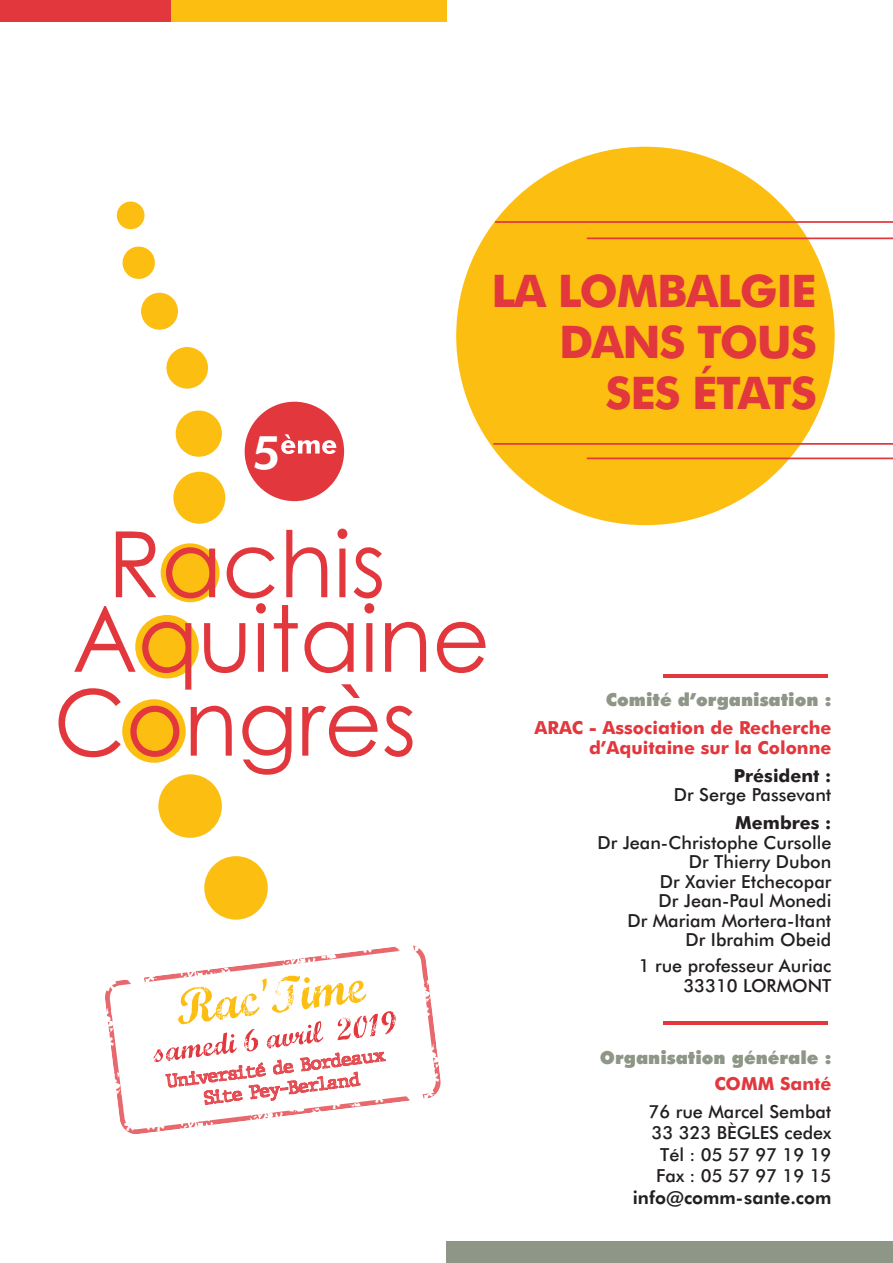
<style>
.page{position:relative;width:893px;height:1263px;background:#fff}
.page>*{position:absolute;margin:0;border:0;box-sizing:border-box;transform-origin:0 0}
.t1{font:800 46.2px "Futura BT";color:#fff}
.t2{font:700 45px/51px "Futura BT";letter-spacing:-.03em;color:#e1373d;text-align:right}
.t3{font:500 18px/19.5px "Futura BT";color:#231f20;text-align:right}
.t4{font:700 18px/19.5px "Futura BT";color:#e1373d;text-align:right}
.t5{font:900 18px "Futura BT";color:#8e9787}
.t6{font:800 18px "Futura BT";color:#231f20}
.t7{font:700 18px "Futura BT";color:#231f20}
.t8{font:17.7px/21.3px "JMH Typewriter";color:#e1373d;text-align:center}
.s1{font-weight:700}
</style>
<div class="page">
<div style="left:170px;top:0;width:276px;height:21px;background:#fdbe12"></div>
<div style="left:446px;top:1242px;width:447px;height:21px;background:#8e9787"></div>
<div style="left:117px;top:202px;width:27px;height:27px;background:#fdbe12;border-radius:50%"></div>
<div style="left:123px;top:247px;width:32px;height:32px;background:#fdbe12;border-radius:50%"></div>
<div style="left:141px;top:293px;width:37px;height:37px;background:#fdbe12;border-radius:50%"></div>
<div style="left:166px;top:347px;width:42px;height:42px;background:#fdbe12;border-radius:50%"></div>
<div style="left:176px;top:411px;width:46px;height:46px;background:#fdbe12;border-radius:50%"></div>
<div style="left:173px;top:472px;width:52px;height:52px;background:#fdbe12;border-radius:50%"></div>
<div style="left:158px;top:774px;width:64px;height:64px;background:#fdbe12;border-radius:50%"></div>
<div style="left:204px;top:856px;width:64px;height:64px;background:#fdbe12;border-radius:50%"></div>
<svg style="left:437px;top:622px;width:49px;height:51px"></svg>
<svg style="left:59px;top:529px;width:367px;height:246px"></svg>
<div style="left:245px;top:402px;width:99px;height:99px;background:#e1373d;border-radius:50%"></div>
<svg style="left:281px;top:434px;width:55px;height:20px"></svg>
<div style="left:0;top:0;width:170px;height:21px;background:#e1373d"></div>
<hr style="left:663px;top:674px;width:165px;height:4px;background:#e1373d">
<hr style="left:663px;top:1021px;width:165px;height:4px;background:#e1373d">
<div style="left:456px;top:147px;width:379px;height:378px;background:#fdbe12;border-radius:50%"></div>
<hr style="left:495px;top:221px;width:398px;height:2px;background:#e1373d">
<hr style="left:493px;top:443px;width:400px;height:2px;background:#e1373d">
<hr style="left:587px;top:457px;width:306px;height:2px;background:#e1373d">
<hr style="left:587px;top:237px;width:306px;height:2px;background:#e1373d">
<svg style="left:105px;top:945px;width:336px;height:189px"></svg>
<p class="t1" style="left:252px;top:424px;width:30px">5</p>
<p class="t8" style="left:165px;top:1072px;width:222px;rotate:-7deg">Université de Bordeaux<br>Site Pey-Berland</p>
<p class="t2" style="left:491px;top:265px;width:327px">LA LOMBALGIE<br>DANS TOUS<br>SES ÉTATS</p>
<p class="t5" style="left:606px;top:689px;width:227px">Comité d’organisation :</p>
<p class="t4" style="left:535px;top:718px;width:298px">ARAC - Association de Recherche d’Aquitaine sur la Colonne</p>
<p class="t3" style="left:674px;top:765px;width:159px"><span class="s1">Président :<br></span>Dr Serge Passevant</p>
<p class="t7" style="left:735px;top:812px;width:98px">Membres :</p>
<p class="t3" style="left:597px;top:832px;width:236px">Dr Jean-Christophe Cursolle</p>
<p class="t3" style="left:689px;top:852px;width:144px">Dr Thierry Dubon</p>
<p class="t3" style="left:660px;top:871px;width:173px">Dr Xavier Etchecopar</p>
<p class="t3" style="left:659px;top:891px;width:174px">Dr Jean-Paul Monedi</p>
<p class="t3" style="left:627px;top:910px;width:206px">Dr Mariam Mortera-Itant</p>
<p class="t3" style="left:686px;top:930px;width:147px">Dr Ibrahim Obeid</p>
<p class="t3" style="left:639px;top:956px;width:194px">1 rue professeur Auriac</p>
<p class="t3" style="left:683px;top:975px;width:149px">33310 LORMONT</p>
<p class="t5" style="left:600px;top:1046px;width:233px">Organisation générale :</p>
<p class="t4" style="left:714px;top:1073px;width:119px">COMM Santé</p>
<p class="t3" style="left:649px;top:1101px;width:184px">76 rue Marcel Sembat</p>
<p class="t3" style="left:652px;top:1123px;width:181px">33 323 BÈGLES cedex</p>
<p class="t3" style="left:660px;top:1144px;width:173px">Tél : 05 57 97 19 19</p>
<p class="t3" style="left:656px;top:1166px;width:177px">Fax : 05 57 97 19 15</p>
<p class="t6" style="left:633px;top:1186px;width:200px">info@comm-sante.com</p>
</div>
